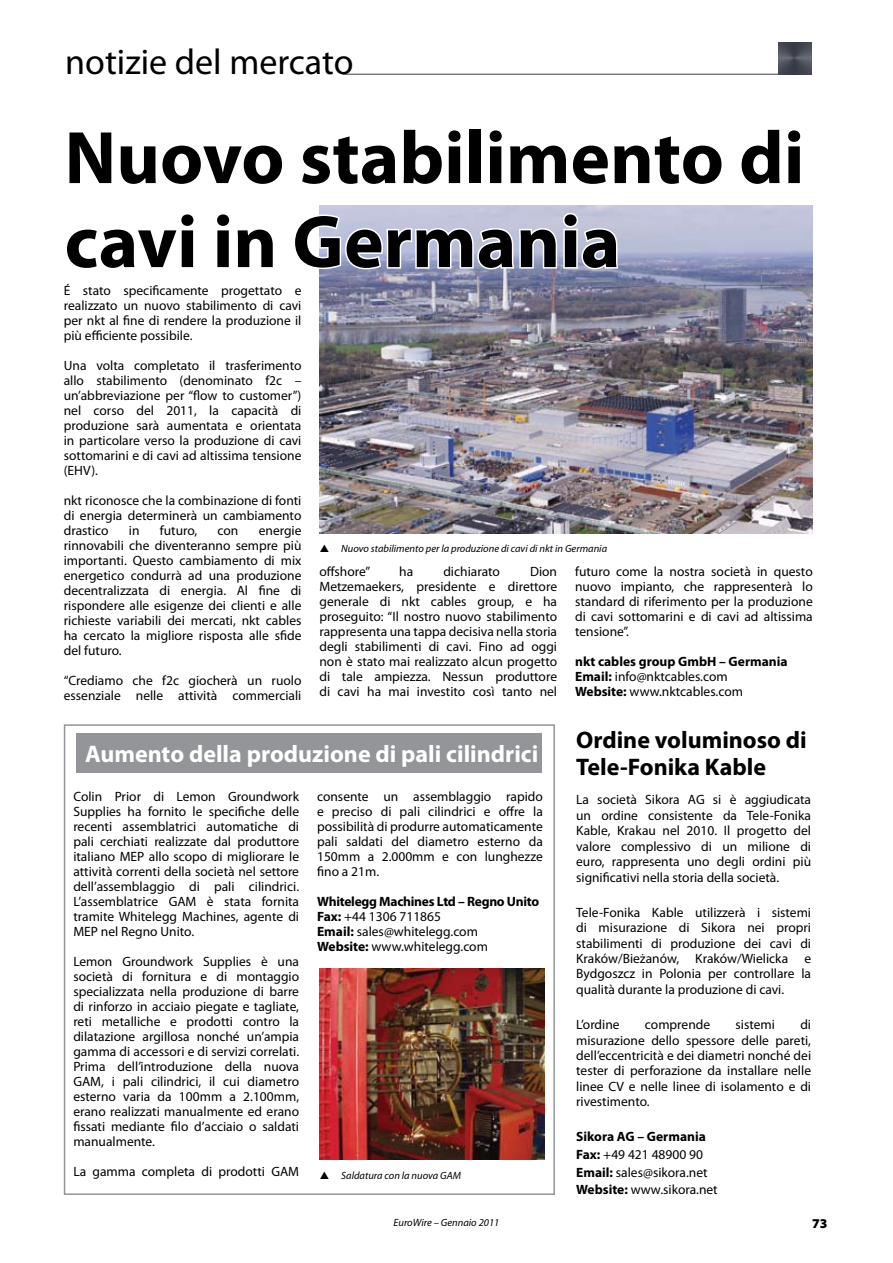
<style>
.page{position:relative;width:893px;height:1263px;background:#fff}
.page>*{position:absolute;margin:0;border:0;box-sizing:border-box;transform-origin:0 0}
.t1{font:700 75px/84px "Myriad Pro";color:#000}
.t2{font:36px "Myriad Pro";color:#000}
.t3{font:700 24px "Myriad Pro";color:#fff}
.t4{font:700 24px/27px "Myriad Pro";color:#000}
.t5{font:13.5px/15px "Myriad Pro";color:#000;text-align:justify}
.t6{font:700 13.5px/15px "Myriad Pro";letter-spacing:-.02em;color:#000}
.t7{font:700 13.5px/15px "Myriad Pro";color:#000}
.t8{font:900 13.5px "Myriad Pro";color:#000}
.t9{font:italic 10.5px "Myriad Pro";color:#000}
.s1{font-weight:400}
.s2{font-weight:700}
</style>
<div class="page">
<hr style="left:343px;top:74px;width:467px;height:1px;background:#43424c">
<img style="left:779px;top:42px;width:32px;height:33px">
<div style="left:64px;top:724px;width:491px;height:471px;border:2px solid #939598"></div>
<div style="left:77px;top:733px;width:465px;height:40px;background:#939598"></div>
<img style="left:320px;top:205px;width:493px;height:329px">
<img style="left:343px;top:968px;width:201px;height:191px">
<svg style="left:292px;top:213px;width:51px;height:982px"></svg>
<svg style="left:344px;top:211px;width:276px;height:60px"></svg>
<h2 class="t2" style="left:65px;top:40px;width:290px">notizie del mercato</h2>
<h1 class="t1" style="left:65px;top:113px;width:741px">Nuovo stabilimento di cavi in Germania</h1>
<p class="t5" style="left:64px;top:283px;width:239px">É stato specificamente progettato e realizzato un nuovo stabilimento di cavi per nkt al fine di rendere la produzione il più efficiente possibile.</p>
<p class="t5" style="left:64px;top:358px;width:239px">Una volta completato il trasferimento allo stabilimento (denominato f2c – un’abbreviazione per “flow to customer”) nel corso del 2011, la capacità di produzione sarà aumentata e orientata in particolare verso la produzione di cavi sottomarini e di cavi ad altissima tensione (EHV).</p>
<p class="t5" style="left:64px;top:493px;width:239px">nkt riconosce che la combinazione di fonti di energia determinerà un cambiamento drastico</p>
<p class="t5" style="left:129px;top:523px;width:12px">in</p>
<p class="t5" style="left:160px;top:523px;width:39px">futuro,</p>
<p class="t5" style="left:218px;top:523px;width:22px">con</p>
<p class="t5" style="left:64px;top:523px;width:239px;text-indent:195px">energie rinnovabili che diventeranno sempre più importanti. Questo cambiamento di mix energetico condurrà ad una produzione decentralizzata di energia. Al fine di rispondere alle esigenze dei clienti e alle richieste variabili dei mercati, nkt cables ha cercato la migliore risposta alle sfide del futuro.</p>
<p class="t5" style="left:64px;top:673px;width:239px">“Crediamo che f2c giocherà un ruolo essenziale nelle attività commerciali</p>
<p class="t9" style="left:320px;top:542px;width:289px">▲ Nuovo stabilimento per la produzione di cavi di nkt in Germania</p>
<p class="t5" style="left:319px;top:563px;width:239px;text-indent:211px">Dion Metzemaekers, presidente e direttore generale di nkt cables group, e ha proseguito: “Il nostro nuovo stabilimento rappresenta una tappa decisiva nella storia degli stabilimenti di cavi. Fino ad oggi non è stato mai realizzato alcun progetto di tale ampiezza. Nessun produttore di cavi ha mai investito così tanto nel</p>
<p class="t5" style="left:575px;top:563px;width:239px">futuro come la nostra società in questo nuovo impianto, che rappresenterà lo standard di riferimento per la produzione di cavi sottomarini e di cavi ad altissima tensione”.</p>
<p class="t5" style="left:319px;top:563px;width:52px">offshore”</p>
<p class="t5" style="left:399px;top:563px;width:15px">ha</p>
<p class="t5" style="left:443px;top:563px;width:58px">dichiarato</p>
<p class="t7" style="left:575px;top:653px;width:214px">nkt cables group GmbH – Germania<br>Email: <span class="s1">info@nktcables.com<br></span>Website: <span class="s1">www.nktcables.com</span></p>
<h3 class="t3" style="left:85px;top:738px;width:455px">Aumento della produzione di pali cilindrici</h3>
<p class="t5" style="left:73px;top:789px;width:227px">Colin Prior di Lemon Groundwork Supplies ha fornito le specifiche delle recenti assemblatrici automatiche di pali cerchiati realizzate dal produttore italiano MEP allo scopo di migliorare le attività correnti della società nel settore dell’assemblaggio di pali cilindrici.<br>L’assemblatrice GAM è stata fornita tramite Whitelegg Machines, agente di MEP nel Regno Unito.</p>
<p class="t5" style="left:73px;top:954px;width:227px">Lemon Groundwork Supplies è una società di fornitura e di montaggio specializzata nella produzione di barre di rinforzo in acciaio piegate e tagliate, reti metalliche e prodotti contro la dilatazione argillosa nonché un’ampia gamma di accessori e di servizi correlati.<br>Prima dell’introduzione della nuova GAM, i pali cilindrici, il cui diametro esterno varia da 100mm a 2.100mm, erano realizzati manualmente ed erano fissati mediante filo d’acciaio o saldati manualmente.</p>
<p class="t5" style="left:73px;top:1164px;width:227px">La gamma completa di prodotti GAM</p>
<p class="t5" style="left:317px;top:789px;width:227px">consente un assemblaggio rapido e preciso di pali cilindrici e offre la possibilità di produrre automaticamente pali saldati del diametro esterno da 150mm a 2.000mm e con lunghezze fino a 21m.</p>
<p class="t6" style="left:317px;top:893px;width:224px">Whitelegg Machines Ltd – Regno Unito<br>Fax: <span class="s1">+44 1306 711865<br></span>Email: <span class="s1">sales@whitelegg.com<br></span>Website: <span class="s1">www.whitelegg.com</span></p>
<p class="t9" style="left:320px;top:1169px;width:142px">▲ Saldatura con la nuova GAM</p>
<h3 class="t4" style="left:576px;top:725px;width:232px">Ordine voluminoso di<br>Tele-Fonika Kable</h3>
<p class="t5" style="left:576px;top:792px;width:236px;line-height:15.5px">La società Sikora AG si è aggiudicata un ordine consistente da Tele-Fonika Kable, Krakau nel 2010. Il progetto del valore complessivo di un milione di euro, rappresenta uno degli ordini più significativi nella storia della società.</p>
<p class="t5" style="left:576px;top:904px;width:236px;line-height:15.5px">Tele-Fonika Kable utilizzerà i sistemi di misurazione di Sikora nei propri stabilimenti di produzione dei cavi di Kraków/Bieżanów, Kraków/Wielicka e Bydgoszcz in Polonia per controllare la qualità durante la produzione di cavi.</p>
<p class="t5" style="left:576px;top:1017px;width:45px">L’ordine</p>
<p class="t5" style="left:645px;top:1017px;width:67px">comprende</p>
<p class="t5" style="left:736px;top:1017px;width:41px">sistemi</p>
<p class="t5" style="left:576px;top:1016px;width:236px;line-height:15.5px;text-indent:224px">di misurazione dello spessore delle pareti, dell’eccentricità e dei diametri nonché dei tester di perforazione da installare nelle linee CV e nelle linee di isolamento e di rivestimento.</p>
<p class="t5" style="left:576px;top:1128px;width:143px;line-height:17.5px;text-align:left"><span class="s2">Sikora AG – Germania<br>Fax:</span> +49 421 48900 90<br><span class="s2">Email:</span> sales@sikora.net<br><span class="s2">Website:</span> www.sikora.net</p>
<p class="t9" style="left:394px;top:1216px;width:107px">EuroWire – Gennaio 2011</p>
<p class="t8" style="left:812px;top:1214px;width:17px">73</p>
</div>
